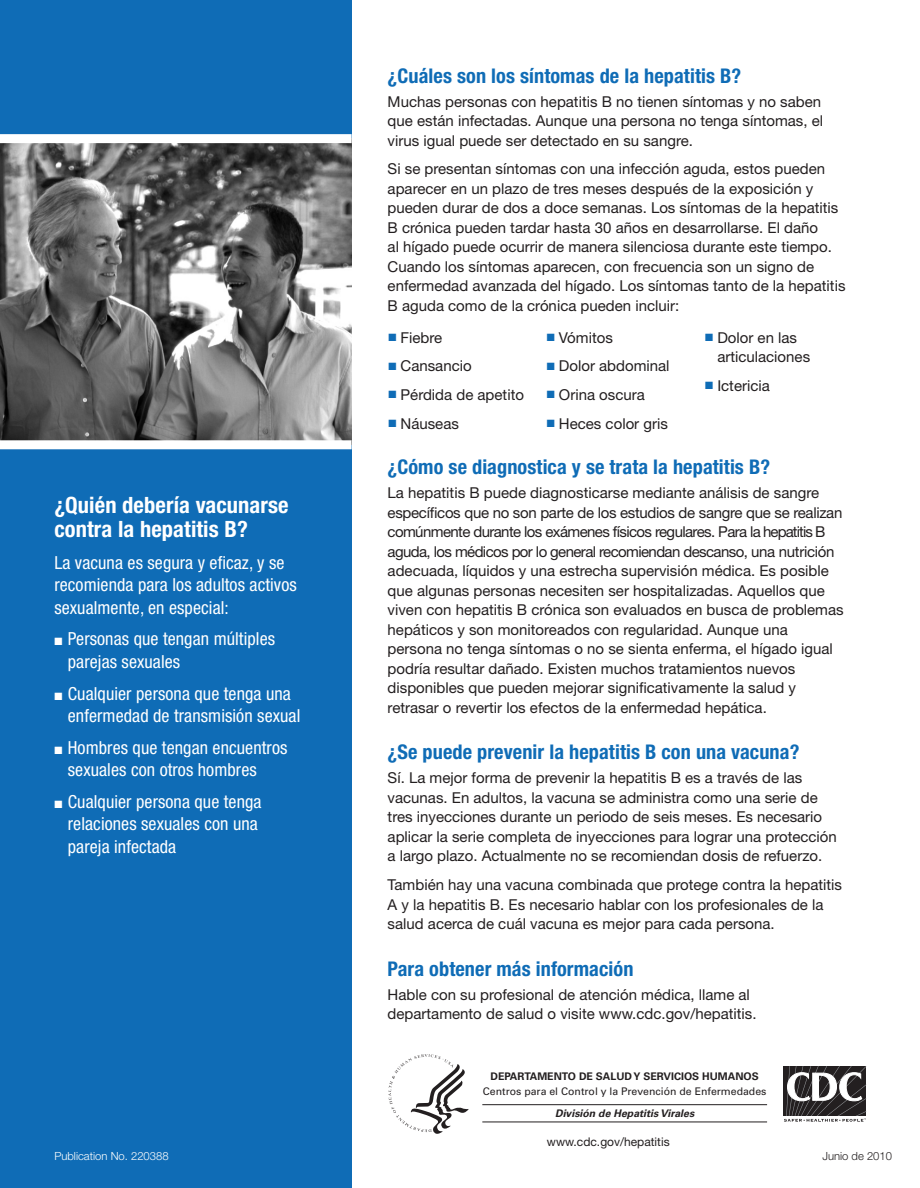
<style>
.page{position:relative;width:920px;height:1188px;background:#fff}
.page>*{position:absolute;margin:0;border:0;box-sizing:border-box;transform-origin:0 0}
.HelNeue_Sidebar_Head{font:700 condensed 22.5px/24px "Helvetica Neue LT Std";letter-spacing:.005em;color:#fff}
.t1{font:700 condensed 20.25px "Helvetica Neue LT Std";letter-spacing:.005em;color:#0f6cb6}
.HelNeue_Sidebar_Bull{font:condensed 18px/22.5px "Helvetica Neue LT Std";letter-spacing:.005em;color:#fff}
.HelNeue_Sidebar_Body{font:condensed 18px/22.5px "Helvetica Neue LT Std";letter-spacing:.005em;color:#fff}
.HelNeue_BODY{font:15px/19.5px "Helvetica Neue LT Std";color:#231f20}
.HelNeue_BODY-2{font:12px "Helvetica Neue LT Std";color:#231f20}
.HelNeue_BODY-3{font:300 11.25px "Helvetica Neue LT Std";color:#fff}
.HelNeue_BODY-4{font:300 11.25px "Helvetica Neue LT Std";color:#231f20}
.t2{font:10.5px "Univers LT Std";color:#231f20}
.t3{font:700 10.5px "Univers LT Std";color:#231f20}
.t4{font:italic 700 10.5px "Univers LT Std";color:#231f20}
.s1{color:#0f6cb6}
</style>
<div class="page">
<div style="left:0;top:0;width:351px;height:1187px;background:#0f6cb6"></div>
<img style="left:0;top:143px;width:351px;height:297px">
<svg style="left:388px;top:1054px;width:80px;height:79px"></svg>
<svg style="left:783px;top:1066px;width:83px;height:55px"></svg>
<div style="left:0;top:134px;width:351px;height:9px;background:#fff"></div>
<div style="left:0;top:440px;width:351px;height:9px;background:#fff"></div>
<hr style="left:482px;top:1104px;width:284px;height:1px;background:#231f20">
<hr style="left:482px;top:1121px;width:284px;height:1px;background:#231f20">
<p class="HelNeue_Sidebar_Head" style="left:54px;top:493px;width:236px">¿Quién debería vacunarse contra la hepatitis B?</p>
<p class="HelNeue_Sidebar_Body" style="left:54px;top:551px;width:244px">La vacuna es segura y eficaz, y se recomienda para los adultos activos sexualmente, en especial:</p>
<p class="HelNeue_Sidebar_Bull" style="left:68px;top:627px;width:209px;text-indent:-14px">■ Personas que tengan múltiples parejas sexuales</p>
<p class="HelNeue_Sidebar_Bull" style="left:68px;top:681px;width:234px;text-indent:-14px">■ Cualquier persona que tenga una enfermedad de transmisión sexual</p>
<p class="HelNeue_Sidebar_Bull" style="left:68px;top:735px;width:221px;text-indent:-14px">■ Hombres que tengan encuentros sexuales con otros hombres</p>
<p class="HelNeue_Sidebar_Bull" style="left:68px;top:789px;width:195px;text-indent:-14px">■ Cualquier persona que tenga relaciones sexuales con una pareja infectada</p>
<h2 class="t1" style="left:387px;top:63px;width:355px">¿Cuáles son los síntomas de la hepatitis B?</h2>
<p class="HelNeue_BODY" style="left:387px;top:91px;width:437px">Muchas personas con hepatitis B no tienen síntomas y no saben que están infectadas. Aunque una persona no tenga síntomas, el virus igual puede ser detectado en su sangre.</p>
<p class="HelNeue_BODY" style="left:387px;top:159px;width:459px">Si se presentan síntomas con una infección aguda, estos pueden aparecer en un plazo de tres meses después de la exposición y pueden durar de dos a doce semanas. Los síntomas de la hepatitis B crónica pueden tardar hasta 30 años en desarrollarse. El daño<br>al hígado puede ocurrir de manera silenciosa durante este tiempo.<br>Cuando los síntomas aparecen, con frecuencia son un signo de enfermedad avanzada del hígado. Los síntomas tanto de la hepatitis B aguda como de la crónica pueden incluir:</p>
<p class="HelNeue_BODY" style="left:388px;top:327px;width:55px"><span class="s1">■</span> Fiebre</p>
<p class="HelNeue_BODY" style="left:388px;top:356px;width:85px"><span class="s1">■</span> Cansancio</p>
<p class="HelNeue_BODY" style="left:388px;top:384px;width:137px"><span class="s1">■</span> Pérdida de apetito</p>
<p class="HelNeue_BODY" style="left:388px;top:413px;width:72px"><span class="s1">■</span> Náuseas</p>
<p class="HelNeue_BODY" style="left:546px;top:327px;width:68px"><span class="s1">■</span> Vómitos</p>
<p class="HelNeue_BODY" style="left:546px;top:356px;width:124px"><span class="s1">■</span> Dolor abdominal</p>
<p class="HelNeue_BODY" style="left:546px;top:384px;width:100px"><span class="s1">■</span> Orina oscura</p>
<p class="HelNeue_BODY" style="left:546px;top:413px;width:123px"><span class="s1">■</span> Heces color gris</p>
<p class="HelNeue_BODY" style="left:717px;top:327px;width:94px;text-indent:-12px"><span class="s1">■</span> Dolor en las articulaciones</p>
<p class="HelNeue_BODY" style="left:705px;top:375px;width:66px"><span class="s1">■</span> Ictericia</p>
<h2 class="t1" style="left:387px;top:455px;width:384px">¿Cómo se diagnostica y se trata la hepatitis B?</h2>
<p class="HelNeue_BODY" style="left:387px;top:483px;width:457px">La hepatitis B puede diagnosticarse mediante análisis de sangre específicos que no son parte de los estudios de sangre que se realizan comúnmente durante los exámenes físicos regulares. Para la hepatitis B aguda, los médicos por lo general recomiendan descanso, una nutrición adecuada, líquidos y una estrecha supervisión médica. Es posible que algunas personas necesiten ser hospitalizadas. Aquellos que viven con hepatitis B crónica son evaluados en busca de problemas hepáticos y son monitoreados con regularidad. Aunque una persona no tenga síntomas o no se sienta enferma, el hígado igual podría resultar dañado. Existen muchos tratamientos nuevos disponibles que pueden mejorar significativamente la salud y retrasar o revertir los efectos de la enfermedad hepática.</p>
<h2 class="t1" style="left:387px;top:740px;width:413px">¿Se puede prevenir la hepatitis B con una vacuna?</h2>
<p class="HelNeue_BODY" style="left:387px;top:768px;width:450px">Sí. La mejor forma de prevenir la hepatitis B es a través de las vacunas. En adultos, la vacuna se administra como una serie de tres inyecciones durante un periodo de seis meses. Es necesario aplicar la serie completa de inyecciones para lograr una protección a largo plazo. Actualmente no se recomiendan dosis de refuerzo.</p>
<p class="HelNeue_BODY" style="left:387px;top:874px;width:456px">También hay una vacuna combinada que protege contra la hepatitis<br>A y la hepatitis B. Es necesario hablar con los profesionales de la salud acerca de cuál vacuna es mejor para cada persona.</p>
<h2 class="t1" style="left:387px;top:956px;width:247px">Para obtener más información</h2>
<p class="HelNeue_BODY" style="left:387px;top:984px;width:370px">Hable con su profesional de atención médica, llame al departamento de salud o visite www.cdc.gov/hepatitis.</p>
<p class="t3" style="left:490px;top:1069px;width:269px">DEPARTAMENTO DE SALUD Y SERVICIOS HUMANOS</p>
<p class="t2" style="left:482px;top:1084px;width:285px">Centros para el Control y la Prevención de Enfermedades</p>
<p class="t4" style="left:555px;top:1107px;width:141px">División de Hepatitis Virales</p>
<p class="HelNeue_BODY-2" style="left:547px;top:1134px;width:124px">www.cdc.gov/hepatitis</p>
<p class="HelNeue_BODY-3" style="left:54px;top:1149px;width:116px">Publication No. 220388</p>
<p class="HelNeue_BODY-4" style="left:822px;top:1149px;width:71px">Junio de 2010</p>
</div>
